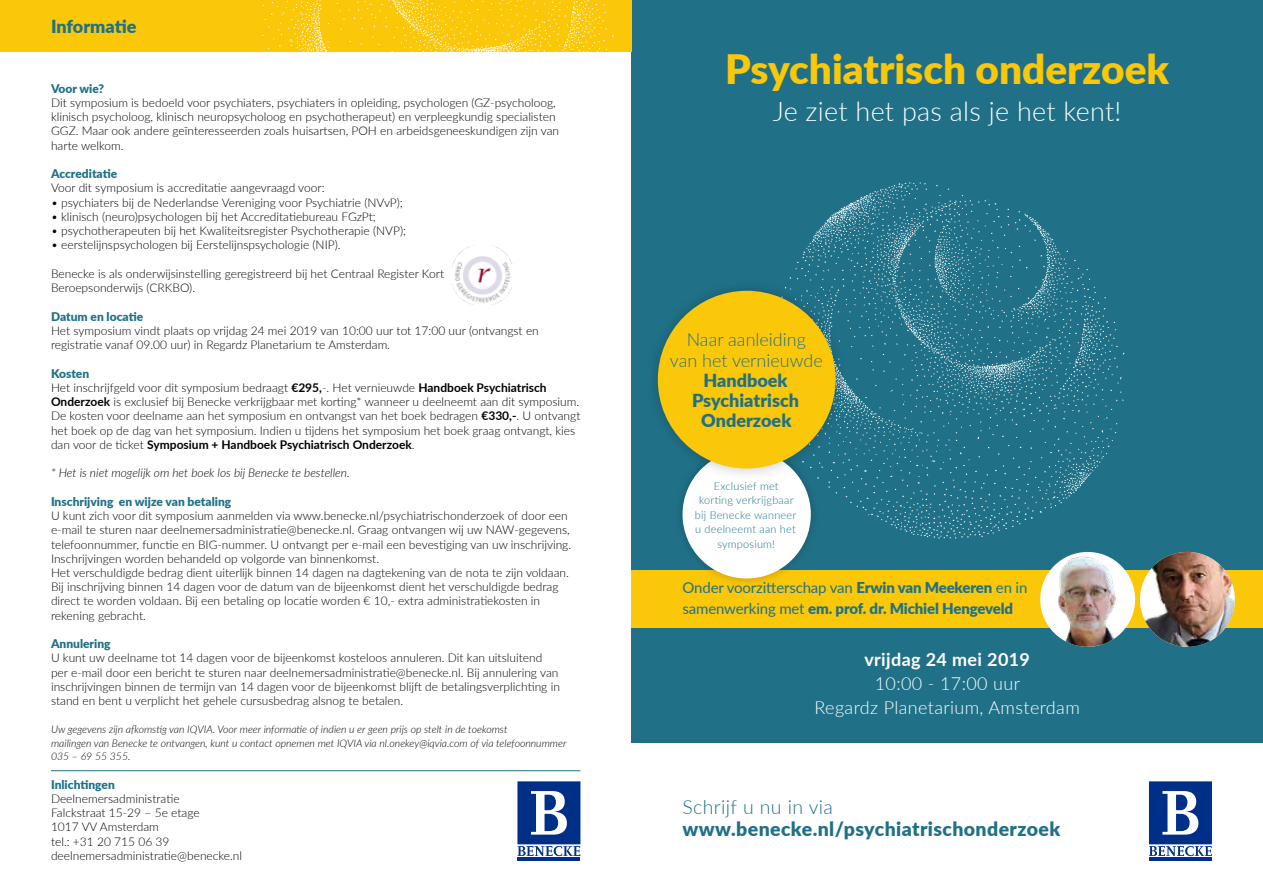
<style>
.page{position:relative;width:1263px;height:893px;background:#fff}
.page>*{position:absolute;margin:0;border:0;box-sizing:border-box;transform-origin:0 0}
.t1{font:900 40.5px "Lato";color:#fbc709}
.t2{font:300 27px "Lato";letter-spacing:.01em;color:#fff}
.t3{font:900 19.5px "Lato";letter-spacing:.02em;color:#207188}
.t4{font:300 19.5px "Lato";letter-spacing:.02em;color:#207188}
.t5{font:300 18px/24px "Lato";letter-spacing:.02em;color:#fff;text-align:center}
.t6{font:900 18px/20.2px "Lato";color:#207188;text-align:center}
.t7{font:300 18px/20.2px "Lato";color:#207188;text-align:center}
.t8{font:700 18px "Lato";letter-spacing:.02em;color:#fff}
.t9{font:900 15px/21px "Lato";letter-spacing:-.01em;color:#207188}
.t10{font:300 12px/14.2px "Lato";color:#000}
.t11{font:900 12px "Lato";color:#207188}
.t12{font:italic 300 12px "Lato";color:#000}
.t13{font:300 10.95px/14.5px "Lato";letter-spacing:.02em;color:#207188;text-align:center}
.t14{font:italic 300 10.5px/13.5px "Lato";color:#000}
.s1{font-weight:900;color:#207188}
.s2{font-weight:700}
.s3{font-weight:400}
</style>
<div class="page">
<div style="left:631px;top:0;width:632px;height:742px;background:#207188"></div>
<svg style="left:789px;top:182px;width:335px;height:357px"></svg>
<div style="left:631px;top:571px;width:632px;height:57px;background:#fbc709"></div>
<hr style="left:517px;top:858px;width:63px;height:3px;background:#002f87">
<svg style="left:517px;top:781px;width:63px;height:75px"></svg>
<hr style="left:1149px;top:858px;width:63px;height:3px;background:#002f87">
<svg style="left:1149px;top:781px;width:63px;height:75px"></svg>
<div style="left:0;top:0;width:631px;height:51px;background:#fbc709"></div>
<img style="left:452px;top:245px;width:60px;height:60px">
<hr style="left:51px;top:770px;width:529px;height:1px;background:#207188">
<svg style="left:262px;top:0;width:352px;height:51px"></svg>
<div style="left:673px;top:441px;width:147px;height:147px;background:#000;opacity:.22"></div>
<div style="left:682px;top:450px;width:129px;height:128px;background:#fff;border-radius:50%"></div>
<div style="left:645px;top:278px;width:204px;height:204px;background:#000;opacity:.22"></div>
<div style="left:658px;top:291px;width:177px;height:177px;background:#fbc709;border-radius:50%"></div>
<img style="left:1040px;top:552px;width:95px;height:95px;border-radius:47px">
<img style="left:1140px;top:552px;width:95px;height:95px;border-radius:47px">
<h3 class="t6" style="left:51px;top:15px;width:87px">Informatie</h3>
<p class="t11" style="left:51px;top:79px;width:55px">Voor wie?</p>
<p class="t10" style="left:51px;top:95px;width:510px">Dit symposium is bedoeld voor psychiaters, psychiaters in opleiding, psychologen (GZ-psycholoog, klinisch psycholoog, klinisch neuropsycholoog en psychotherapeut) en verpleegkundig specialisten GGZ. Maar ook andere geïnteresseerden zoals huisartsen, POH en arbeidsgeneeskundigen zijn van harte welkom.</p>
<p class="t11" style="left:51px;top:165px;width:68px">Accreditatie</p>
<p class="t10" style="left:51px;top:180px;width:275px">Voor dit symposium is accreditatie aangevraagd voor:</p>
<p class="t10" style="left:51px;top:195px;width:353px">• psychiaters bij de Nederlandse Vereniging voor Psychiatrie (NVvP);</p>
<p class="t10" style="left:51px;top:209px;width:326px">• klinisch (neuro)psychologen bij het Accreditatiebureau FGzPt;</p>
<p class="t10" style="left:51px;top:223px;width:357px">• psychotherapeuten bij het Kwaliteitsregister Psychotherapie (NVP);</p>
<p class="t10" style="left:51px;top:237px;width:291px">• eerstelijnspsychologen bij Eerstelijnspsychologie (NIP).</p>
<p class="t10" style="left:51px;top:266px;width:395px">Benecke is als onderwijsinstelling geregistreerd bij het Centraal Register Kort<br>Beroepsonderwijs (CRKBO).</p>
<p class="t11" style="left:51px;top:307px;width:94px">Datum en locatie</p>
<p class="t10" style="left:51px;top:323px;width:489px">Het symposium vindt plaats op vrijdag 24 mei 2019 van 10:00 uur tot 17:00 uur (ontvangst en registratie vanaf 09.00 uur) in Regardz Planetarium te Amsterdam.</p>
<p class="t10" style="left:51px;top:366px;width:531px"><span class="s1">Kosten<br></span>Het inschrijfgeld voor dit symposium bedraagt <span class="s2">€295,</span>-. Het vernieuwde <span class="s2">Handboek Psychiatrisch Onderzoek</span> is exclusief bij Benecke verkrijgbaar met korting* wanneer u deelneemt aan dit symposium.<br>De kosten voor deelname aan het symposium en ontvangst van het boek bedragen <span class="s2">€330,-</span>. U ontvangt het boek op de dag van het symposium. Indien u tijdens het symposium het boek graag ontvangt, kies dan voor de ticket <span class="s2">Symposium + Handboek Psychiatrisch Onderzoek</span>.</p>
<p class="t12" style="left:51px;top:465px;width:300px">* Het is niet mogelijk om het boek los bij Benecke te bestellen.</p>
<p class="t11" style="left:51px;top:492px;width:182px">Inschrijving en wijze van betaling</p>
<p class="t10" style="left:51px;top:508px;width:522px">U kunt zich voor dit symposium aanmelden via www.benecke.nl/psychiatrischonderzoek of door een e-mail te sturen naar deelnemersadministratie@benecke.nl. Graag ontvangen wij uw NAW-gegevens, telefoonnummer, functie en BIG-nummer. U ontvangt per e-mail een bevestiging van uw inschrijving.<br>Inschrijvingen worden behandeld op volgorde van binnenkomst.<br>Het verschuldigde bedrag dient uiterlijk binnen 14 dagen na dagtekening van de nota te zijn voldaan.<br>Bij inschrijving binnen 14 dagen voor de datum van de bijeenkomst dient het verschuldigde bedrag direct te worden voldaan. Bij een betaling op locatie worden € 10,- extra administratiekosten in rekening gebracht.</p>
<p class="t11" style="left:51px;top:635px;width:61px">Annulering</p>
<p class="t10" style="left:51px;top:651px;width:510px">U kunt uw deelname tot 14 dagen voor de bijeenkomst kosteloos annuleren. Dit kan uitsluitend per e-mail door een bericht te sturen naar deelnemersadministratie@benecke.nl. Bij annulering van inschrijvingen binnen de termijn van 14 dagen voor de bijeenkomst blijft de betalingsverplichting in stand en bent u verplicht het gehele cursusbedrag alsnog te betalen.</p>
<p class="t14" style="left:51px;top:722px;width:517px">Uw gegevens zijn afkomstig van IQVIA. Voor meer informatie of indien u er geen prijs op stelt in de toekomst<br>mailingen van Benecke te ontvangen, kunt u contact opnemen met IQVIA via nl.onekey@iqvia.com of via telefoonnummer<br>035 – 69 55 355.</p>
<p class="t11" style="left:51px;top:775px;width:65px">Inlichtingen</p>
<p class="t10" style="left:51px;top:791px;width:193px">Deelnemersadministratie<br>Falckstraat 15-29 – 5e etage<br>1017 VV Amsterdam<br>tel.: +31 20 715 06 39 deelnemersadministratie@benecke.nl</p>
<h1 class="t1" style="left:725px;top:38px;width:445px">Psychiatrisch onderzoek</h1>
<h2 class="t2" style="left:773px;top:93px;width:350px">Je ziet het pas als je het kent!</h2>
<h3 class="t7" style="left:670px;top:329px;width:154px">Naar aanleiding<br>van het vernieuwde</h3>
<h3 class="t6" style="left:692px;top:369px;width:109px">Handboek<br>Psychiatrisch<br>Onderzoek</h3>
<p class="t13" style="left:695px;top:478px;width:103px">Exclusief met korting verkrijgbaar bij Benecke wanneer u deelneemt aan het symposium!</p>
<p class="t9" style="left:682px;top:577px;width:346px"><span class="s3">Onder voorzitterschap van</span> Erwin van Meekeren <span class="s3">en in samenwerking met</span> em. prof. dr. Michiel Hengeveld</p>
<h3 class="t8" style="left:864px;top:646px;width:167px">vrijdag 24 mei 2019</h3>
<h3 class="t5" style="left:814px;top:671px;width:267px">10:00 - 17:00 uur<br>Regardz Planetarium, Amsterdam</h3>
<h3 class="t4" style="left:682px;top:793px;width:152px">Schrijf u nu in via</h3>
<h3 class="t3" style="left:682px;top:815px;width:379px">www.benecke.nl/psychiatrischonderzoek</h3>
</div>
